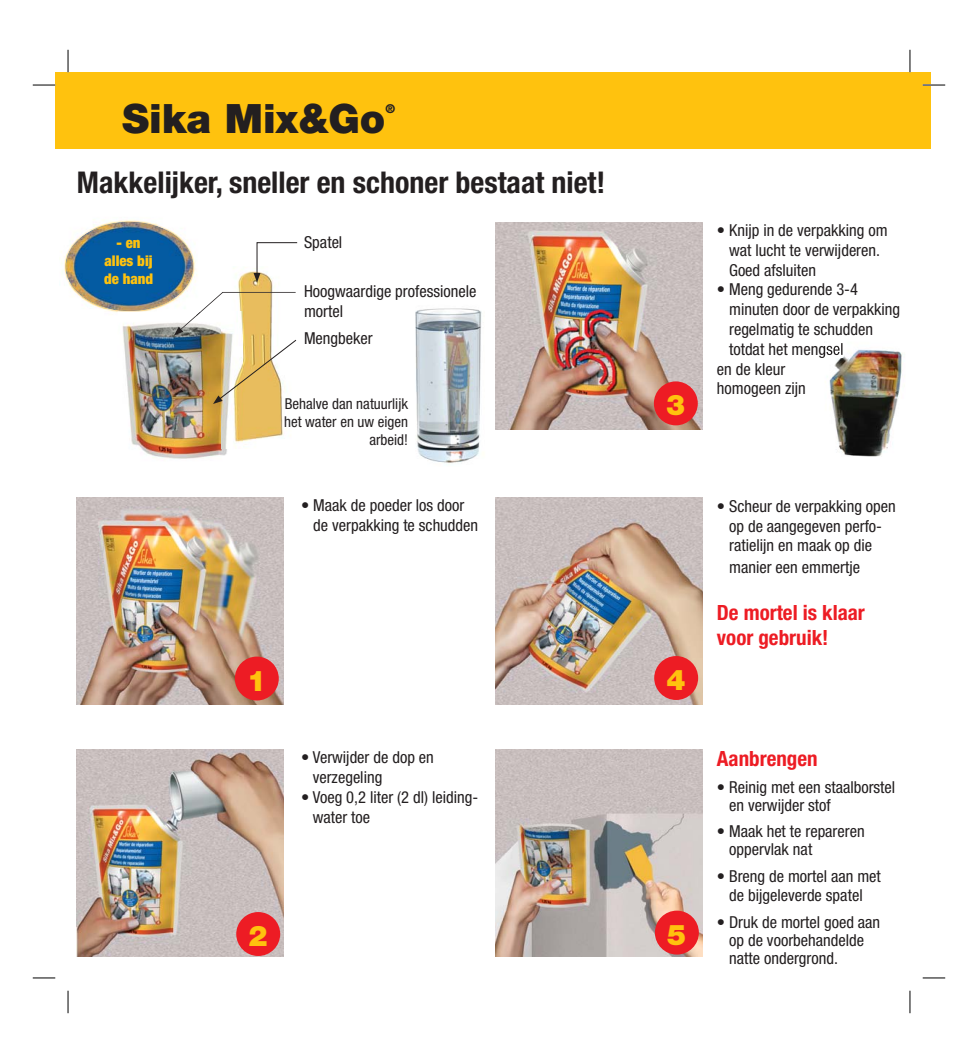
<style>
.page{position:relative;width:978px;height:1063px;background:#fff}
.page>*{position:absolute;margin:0;border:0;box-sizing:border-box;transform-origin:0 0}
.t1{font:900 40.5px "Helvetica Neue";color:#231f20}
.t2{font:700 condensed 30px "Helvetica Neue";color:#231f20}
.t3{font:900 28.5px "Helvetica Neue";color:#ffc20e}
.t4{font:700 condensed 21px/25.2px "Helvetica Neue";color:#ed1c24}
.t5{font:condensed 16.5px/19.8px "Helvetica Neue";color:#231f20}
.t6{font:condensed 15px/18px "Helvetica Neue";color:#231f20;text-align:right}
.t7{font:900 condensed 14.85px/17.7px "Helvetica Neue";color:#ffc20e;text-align:center}
.t8{font:900 12.3px "Helvetica Neue";color:#231f20}
</style>
<div class="page">
<div style="left:55px;top:72px;width:876px;height:77px;background:#ffc20e"></div>
<img style="left:77px;top:497px;width:207px;height:207px">
<div style="left:235px;top:657px;width:44px;height:44px;background:#ed1c24;border-radius:50%"></div>
<img style="left:77px;top:750px;width:207px;height:207px">
<div style="left:236px;top:912px;width:44px;height:44px;background:#ed1c24;border-radius:50%"></div>
<img style="left:496px;top:222px;width:207px;height:207px">
<div style="left:654px;top:381px;width:44px;height:44px;background:#ed1c24;border-radius:50%"></div>
<img style="left:496px;top:498px;width:207px;height:207px">
<div style="left:654px;top:656px;width:44px;height:44px;background:#ed1c24;border-radius:50%"></div>
<img style="left:496px;top:750px;width:207px;height:207px">
<div style="left:655px;top:911px;width:44px;height:44px;background:#ed1c24;border-radius:50%"></div>
<img style="left:122px;top:323px;width:105px;height:136px">
<img style="left:236px;top:271px;width:47px;height:170px">
<img style="left:222px;top:404px;width:21px;height:44px">
<svg style="left:254px;top:242px;width:44px;height:40px"></svg>
<img style="left:415px;top:308px;width:67px;height:155px">
<img style="left:829px;top:349px;width:76px;height:108px">
<img style="left:826px;top:343px;width:17px;height:15px">
<img style="left:61px;top:220px;width:135px;height:92px">
<img style="left:174px;top:292px;width:123px;height:112px">
<img style="left:66px;top:222px;width:127px;height:89px;border-radius:50%">
<hr style="left:923px;top:84px;width:22px;height:2px;background:#fff">
<svg style="left:33px;top:85px;width:22px;height:1px"></svg>
<svg style="left:923px;top:85px;width:22px;height:1px"></svg>
<svg style="left:33px;top:978px;width:22px;height:1px"></svg>
<svg style="left:923px;top:978px;width:22px;height:1px"></svg>
<svg style="left:68px;top:50px;width:1px;height:22px"></svg>
<svg style="left:68px;top:991px;width:1px;height:22px"></svg>
<svg style="left:910px;top:50px;width:1px;height:22px"></svg>
<svg style="left:910px;top:991px;width:1px;height:22px"></svg>
<h1 class="t1" style="left:122px;top:104px;width:265px">Sika Mix&amp;Go</h1>
<p class="t8" style="left:385px;top:104px;width:11px">®</p>
<h2 class="t2" style="left:77px;top:172px;width:530px">Makkelijker, sneller en schoner bestaat niet!</h2>
<p class="t7" style="left:104px;top:235px;width:51px">- en alles bij de hand</p>
<p class="t5" style="left:304px;top:233px;width:40px">Spatel</p>
<p class="t5" style="left:304px;top:283px;width:174px">Hoogwaardige professionele mortel</p>
<p class="t5" style="left:304px;top:330px;width:70px">Mengbeker</p>
<p class="t6" style="left:284px;top:396px;width:125px">Behalve dan natuurlijk het water en uw eigen arbeid!</p>
<p class="t5" style="left:313px;top:496px;width:166px;text-indent:-12px">• Maak de poeder los door de verpakking te schudden</p>
<h3 class="t3" style="left:247px;top:670px;width:21px">1</h3>
<p class="t5" style="left:313px;top:749px;width:123px;text-indent:-12px">• Verwijder de dop en verzegeling</p>
<p class="t5" style="left:313px;top:788px;width:167px;text-indent:-12px">• Voeg 0,2 liter (2 dl) leiding&shy;water toe</p>
<h3 class="t3" style="left:249px;top:926px;width:21px">2</h3>
<h3 class="t3" style="left:666px;top:395px;width:21px">3</h3>
<p class="t5" style="left:729px;top:222px;width:160px;text-indent:-12px">• Knijp in de verpakking om wat lucht te verwijderen.<br>Goed afsluiten</p>
<p class="t5" style="left:717px;top:281px;width:143px">• Meng gedurende 3-4</p>
<p class="t5" style="left:729px;top:301px;width:172px">minuten door de verpakking</p>
<p class="t5" style="left:729px;top:321px;width:146px">regelmatig te schudden</p>
<p class="t5" style="left:729px;top:341px;width:116px">totdat het mengsel</p>
<p class="t5" style="left:717px;top:360px;width:70px">en de kleur</p>
<p class="t5" style="left:717px;top:380px;width:90px">homogeen zijn</p>
<h3 class="t3" style="left:667px;top:670px;width:21px">4</h3>
<h3 class="t3" style="left:667px;top:924px;width:21px">5</h3>
<p class="t5" style="left:729px;top:497px;width:168px;text-indent:-12px">• Scheur de verpakking open op de aangegeven perfo&shy;ratielijn en maak op die</p>
<p class="t5" style="left:729px;top:559px;width:132px">manier een emmertje</p>
<p class="t4" style="left:717px;top:601px;width:149px">De mortel is klaar voor gebruik!</p>
<p class="t4" style="left:717px;top:748px;width:102px">Aanbrengen</p>
<p class="t5" style="left:729px;top:779px;width:168px;line-height:18px;text-indent:-12px">• Reinig met een staalborstel en verwijder stof</p>
<p class="t5" style="left:729px;top:824px;width:137px;line-height:18px;text-indent:-12px">• Maak het te repareren oppervlak nat</p>
<p class="t5" style="left:717px;top:867px;width:165px;text-align:center">• Breng de mortel aan met de bijgeleverde spatel</p>
<p class="t5" style="left:729px;top:914px;width:153px;line-height:18px;text-indent:-12px">• Druk de mortel goed aan op de voorbehandelde natte ondergrond.</p>
</div>
